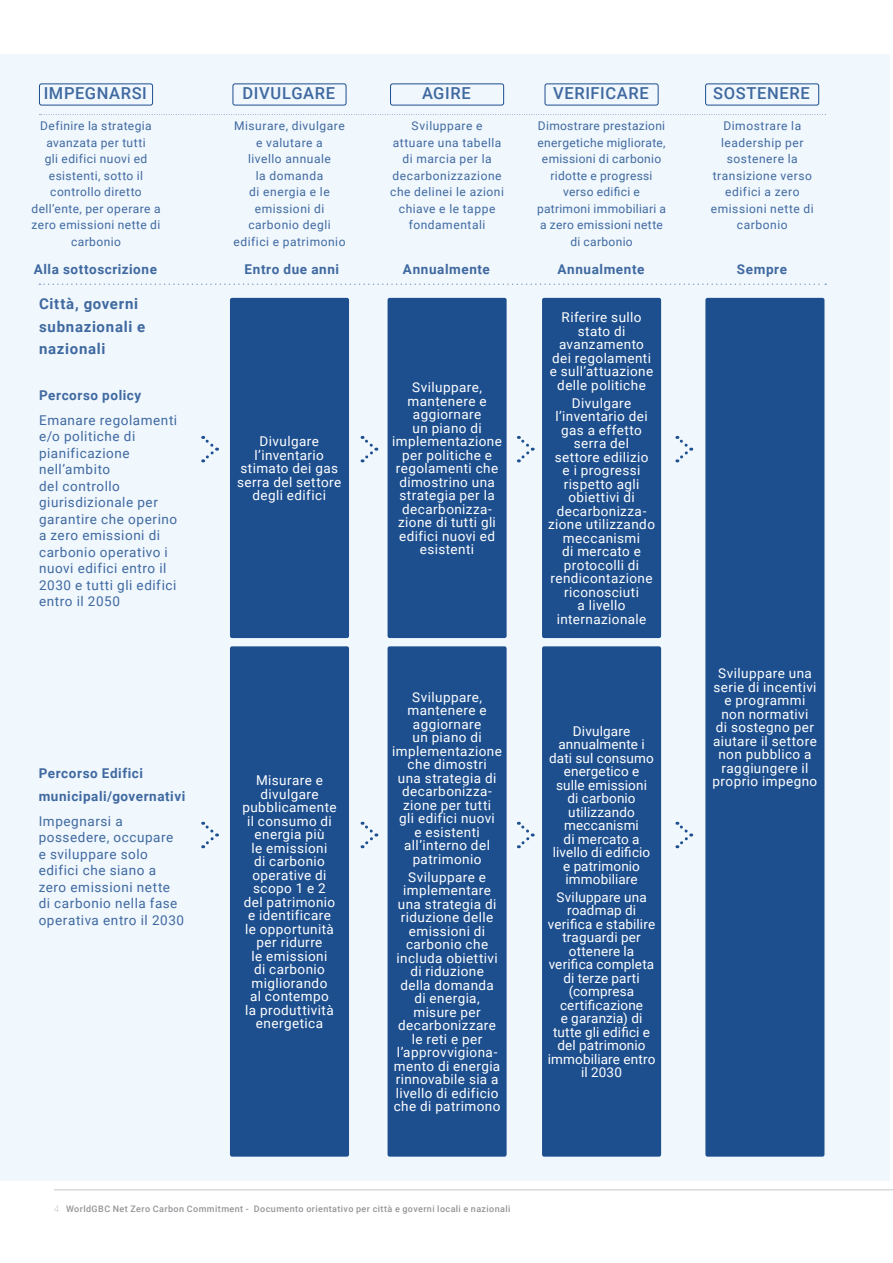
<style>
.page{position:relative;width:893px;height:1263px;background:#fff}
.page>*{position:absolute;margin:0;border:0;box-sizing:border-box;transform-origin:0 0}
.t1{font:500 16.5px "Roboto";letter-spacing:.04em;color:#3f69a0}
.t2{font:700 15px/22.5px "Roboto";letter-spacing:.045em;color:#3f69a0}
.t3{font:13.5px/13.5px "Roboto";letter-spacing:.03em;color:#fff;text-align:center}
.t4{font:13.5px/13.5px "Roboto";letter-spacing:.01em;color:#fff;text-align:center}
.t5{font:13.5px/16.5px "Roboto";letter-spacing:.04em;color:#3f69a0}
.t6{font:700 13.5px/22.5px "Roboto";letter-spacing:.04em;color:#3f69a0}
.t7{font:12px/16.5px "Roboto";letter-spacing:.04em;color:#3f69a0;text-align:center}
.t8{font:500 9px "Roboto";letter-spacing:.045em;color:#939598}
.s1{font-weight:100}
</style>
<div class="page">
<div style="left:0;top:54px;width:890px;height:1126px;background:#f0f7fd"></div>
<hr style="left:54px;top:1189px;width:839px;height:1px;background:#c7c8ca">
<svg style="left:39px;top:283px;width:787px;height:2px"></svg>
<svg style="left:39px;top:114px;width:787px;height:1px"></svg>
<div style="left:390px;top:83px;width:114px;height:22px;border:1px solid #1d4f8f;border-radius:2px"></div>
<div style="left:39px;top:83px;width:114px;height:22px;border:1px solid #1d4f8f;border-radius:2px"></div>
<div style="left:388px;top:298px;width:119px;height:340px;background:#1d4f8f;border-radius:2px"></div>
<div style="left:388px;top:646px;width:119px;height:511px;background:#1d4f8f;border-radius:2px"></div>
<div style="left:230px;top:646px;width:119px;height:511px;background:#1d4f8f;border-radius:2px"></div>
<div style="left:542px;top:298px;width:119px;height:340px;background:#1d4f8f;border-radius:2px"></div>
<div style="left:542px;top:646px;width:119px;height:511px;background:#1d4f8f;border-radius:2px"></div>
<div style="left:705px;top:298px;width:119px;height:859px;background:#1d4f8f;border-radius:2px"></div>
<div style="left:230px;top:298px;width:119px;height:340px;background:#1d4f8f;border-radius:2px"></div>
<div style="left:545px;top:83px;width:113px;height:22px;border:1px solid #1d4f8f;border-radius:2px"></div>
<div style="left:233px;top:83px;width:113px;height:22px;border:1px solid #1d4f8f;border-radius:2px"></div>
<div style="left:705px;top:83px;width:114px;height:22px;border:1px solid #1d4f8f;border-radius:2px"></div>
<svg style="left:201px;top:821px;width:17px;height:27px"></svg>
<svg style="left:360px;top:821px;width:18px;height:27px"></svg>
<svg style="left:517px;top:821px;width:17px;height:27px"></svg>
<svg style="left:675px;top:821px;width:18px;height:27px"></svg>
<svg style="left:201px;top:435px;width:17px;height:27px"></svg>
<svg style="left:360px;top:435px;width:18px;height:27px"></svg>
<svg style="left:517px;top:435px;width:17px;height:27px"></svg>
<svg style="left:675px;top:435px;width:18px;height:27px"></svg>
<p class="t1" style="left:44px;top:81px;width:105px">IMPEGNARSI</p>
<p class="t1" style="left:422px;top:81px;width:50px">AGIRE</p>
<p class="t1" style="left:242px;top:81px;width:94px">DIVULGARE</p>
<p class="t1" style="left:553px;top:81px;width:97px">VERIFICARE</p>
<p class="t1" style="left:713px;top:81px;width:98px">SOSTENERE</p>
<p class="t7" style="left:31px;top:117px;width:131px">Definire la strategia avanzata per tutti<br>gli edifici nuovi ed esistenti, sotto il controllo diretto dell’ente, per operare a zero emissioni nette di carbonio</p>
<p class="t7" style="left:233px;top:117px;width:114px">Misurare, divulgare e valutare a<br>livello annuale<br>la domanda<br>di energia e le emissioni di carbonio degli edifici e patrimonio</p>
<p class="t7" style="left:537px;top:117px;width:131px">Dimostrare prestazioni energetiche migliorate, emissioni di carbonio ridotte e progressi verso edifici e patrimoni immobiliari a a zero emissioni nette di carbonio</p>
<p class="t7" style="left:711px;top:117px;width:104px">Dimostrare la leadership per sostenere la transizione verso edifici a zero emissioni nette di carbonio</p>
<p class="t7" style="left:390px;top:117px;width:115px">Sviluppare e attuare una tabella di marcia per la decarbonizzazione che delinei le azioni chiave e le tappe fondamentali</p>
<p class="t6" style="left:34px;top:257px;width:125px">Alla sottoscrizione</p>
<p class="t6" style="left:245px;top:257px;width:96px">Entro due anni</p>
<p class="t6" style="left:403px;top:257px;width:88px">Annualmente</p>
<p class="t6" style="left:557px;top:257px;width:88px">Annualmente</p>
<p class="t6" style="left:737px;top:257px;width:52px">Sempre</p>
<p class="t2" style="left:39px;top:292px;width:108px">Città, governi subnazionali e nazionali</p>
<p class="t6" style="left:39px;top:383px;width:104px">Percorso policy</p>
<p class="t5" style="left:39px;top:411px;width:140px">Emanare regolamenti e/o politiche di pianificazione nell’ambito<br>del controllo giurisdizionale per garantire che operino a zero emissioni di carbonio operativo i nuovi edifici entro il<br>2030 e tutti gli edifici entro il 2050</p>
<p class="t6" style="left:39px;top:762px;width:148px">Percorso Edifici municipali/governativi</p>
<p class="t5" style="left:39px;top:812px;width:147px">Impegnarsi a possedere, occupare<br>e sviluppare solo edifici che siano a zero emissioni nette di carbonio nella fase operativa entro il 2030</p>
<p class="t3" style="left:237px;top:434px;width:106px">Divulgare l’inventario stimato dei gas serra del settore degli edifici</p>
<p class="t3" style="left:392px;top:380px;width:111px">Sviluppare, mantenere e aggiornare<br>un piano di implementazione per politiche e regolamenti che dimostrino una strategia per la decarbonizza&shy;zione di tutti gli edifici nuovi ed esistenti</p>
<p class="t3" style="left:242px;top:773px;width:96px">Misurare e divulgare pubblicamente il consumo di energia più<br>le emissioni<br>di carbonio operative di scopo 1 e 2 del patrimonio e identificare le opportunità per ridurre<br>le emissioni<br>di carbonio migliorando<br>al contempo<br>la produttività energetica</p>
<p class="t3" style="left:392px;top:690px;width:111px">Sviluppare, mantenere e aggiornare<br>un piano di implementazione che dimostri<br>una strategia di decarbonizza&shy;zione per tutti<br>gli edifici nuovi<br>e esistenti all’interno del patrimonio</p>
<p class="t3" style="left:394px;top:870px;width:108px">Sviluppare e implementare una strategia di riduzione delle emissioni di carbonio che includa obiettivi di riduzione della domanda di energia, misure per decarbonizzare le reti e per l’approvvigiona&shy;mento di energia rinnovabile sia a livello di edificio che di patrimono</p>
<p class="t8" style="left:54px;top:1202px;width:458px"><span class="s1">4</span> WorldGBC Net Zero Carbon Commitment - Documento orientativo per città e governi locali e nazionali</p>
<p class="t3" style="left:550px;top:310px;width:105px">Riferire sullo stato di avanzamento dei regolamenti e sull’attuazione delle politiche</p>
<p class="t3" style="left:548px;top:396px;width:108px">Divulgare l’inventario dei gas a effetto serra del<br>settore edilizio<br>e i progressi rispetto agli obiettivi di decarbonizza&shy;zione utilizzando meccanismi<br>di mercato e protocolli di rendicontazione riconosciuti<br>a livello internazionale</p>
<p class="t4" style="left:549px;top:724px;width:106px">Divulgare annualmente i dati sul consumo energetico e sulle emissioni di carbonio utilizzando meccanismi<br>di mercato a livello di edificio e patrimonio immobiliare</p>
<p class="t4" style="left:548px;top:890px;width:109px">Sviluppare una roadmap di verifica e stabilire traguardi per ottenere la verifica completa di terze parti (compresa certificazione<br>e garanzia) di tutte gli edifici e del patrimonio immobiliare entro il 2030</p>
<p class="t3" style="left:713px;top:666px;width:106px">Sviluppare una serie di incentivi e programmi non normativi<br>di sostegno per aiutare il settore non pubblico a raggiungere il proprio impegno</p>
</div>
